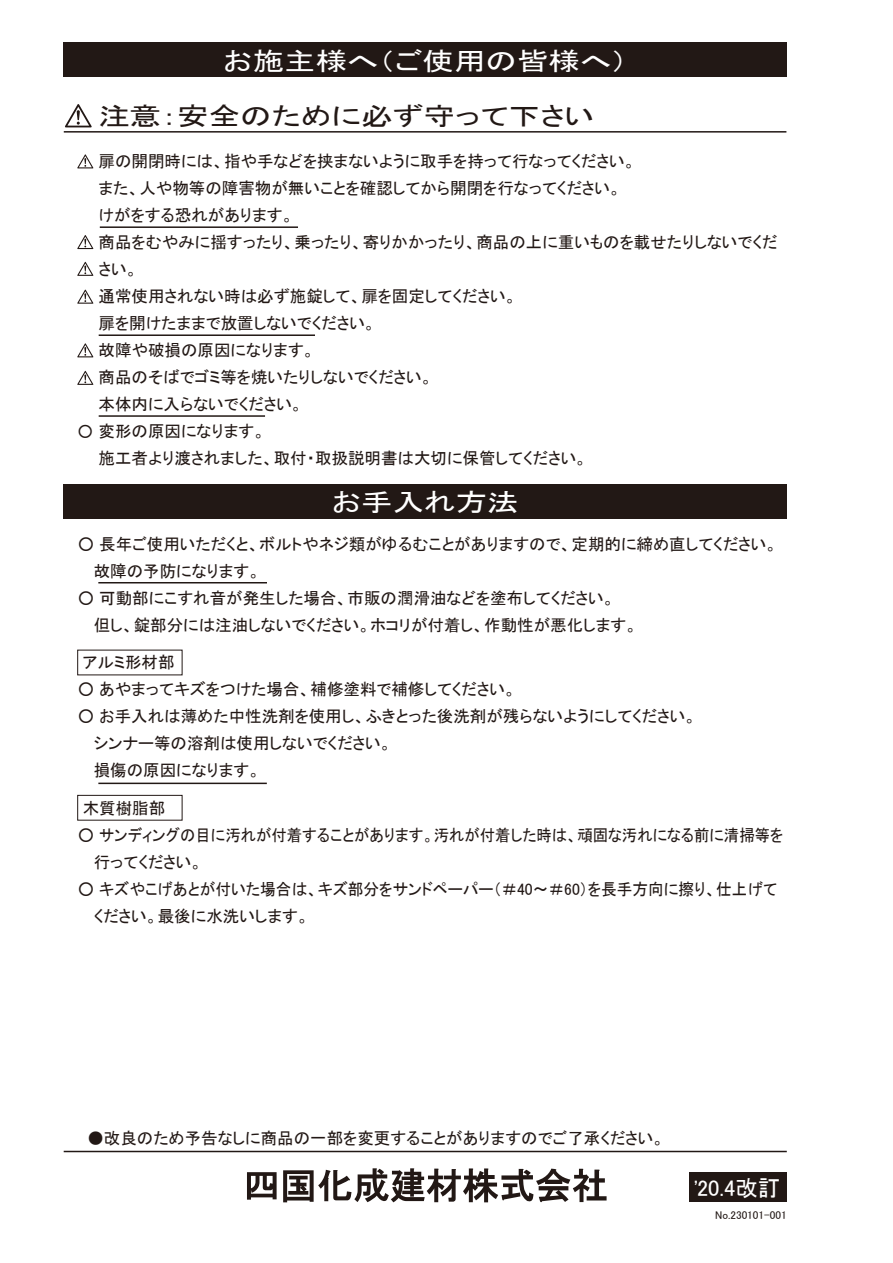
<style>
.page{position:relative;width:893px;height:1263px;background:#fff}
.page>*{position:absolute;margin:0;border:0;box-sizing:border-box;transform-origin:0 0}
.t1{font:25.2px "MS P Gothic";color:#fff;scale:1.25 1}
.t2{font:25.2px "MS P Gothic";color:#221815;scale:1.25 1}
.t3{font:22.5px "MS P Gothic";color:#fff}
.t4{font:16.5px/27px "MS P Gothic";color:#221815}
.t5{font:11.25px "MS P Gothic";color:#221815}
.s1{font-size:15.75px}
</style>
<div class="page">
<div style="left:64px;top:485px;width:723px;height:34px;background:#221815"></div>
<div style="left:64px;top:43px;width:723px;height:34px;background:#221815"></div>
<hr style="left:64px;top:1151px;width:723px;height:1px;background:#221815">
<svg style="left:77px;top:154px;width:16px;height:14px"></svg>
<svg style="left:77px;top:235px;width:16px;height:14px"></svg>
<svg style="left:77px;top:262px;width:16px;height:14px"></svg>
<svg style="left:77px;top:290px;width:16px;height:14px"></svg>
<svg style="left:77px;top:343px;width:16px;height:14px"></svg>
<svg style="left:77px;top:371px;width:16px;height:14px"></svg>
<hr style="left:64px;top:131px;width:722px;height:2px;background:#221815">
<hr style="left:100px;top:226px;width:198px;height:2px;background:#221815">
<hr style="left:99px;top:334px;width:216px;height:2px;background:#221815">
<hr style="left:99px;top:415px;width:166px;height:2px;background:#221815">
<hr style="left:98px;top:783px;width:169px;height:1px;background:#221815">
<hr style="left:98px;top:582px;width:169px;height:1px;background:#221815">
<svg style="left:65px;top:104px;width:27px;height:23px"></svg>
<div style="left:77px;top:795px;width:105px;height:25px;border:1px solid #221815"></div>
<div style="left:689px;top:1172px;width:98px;height:30px;background:#221815"></div>
<svg style="left:247px;top:1172px;width:30px;height:28px"></svg>
<svg style="left:283px;top:1168px;width:324px;height:34px"></svg>
<h1 class="t1" style="left:223px;top:48px;width:325px">お施主様へ（ご使用の皆様へ）</h1>
<h1 class="t2" style="left:98px;top:103px;width:398px">注意：安全のために必ず守って下さい</h1>
<p class="t4" style="left:99px;top:148px;width:680px">扉の開閉時には、指や手などを挟まないように取手を持って行なってください。<br>また、人や物等の障害物が無いことを確認してから開閉を行なってください。<br>けがをする恐れがあります。<br>商品をむやみに揺すったり、乗ったり、寄りかかったり、商品の上に重いものを載せたりしないでください。<br>通常使用されない時は必ず施錠して、扉を固定してください。<br>扉を開けたままで放置しないでください。<br>故障や破損の原因になります。<br>商品のそばでゴミ等を焼いたりしないでください。<br>本体内に入らないでください。</p>
<p class="t4" style="left:99px;top:445px;width:490px">施工者より渡されました、取付・取扱説明書は大切に保管してください。</p>
<p class="t4" style="left:78px;top:418px;width:189px"><span class="s1">○</span> 変形の原因になります。</p>
<h1 class="t1" style="left:331px;top:490px;width:151px">お手入れ方法</h1>
<p class="t4" style="left:78px;top:530px;width:701px">○ 長年ご使用いただくと、ボルトやネジ類がゆるむことがありますので、定期的に締め直してください。　 故障の予防になります。</p>
<p class="t4" style="left:78px;top:584px;width:561px">○ 可動部にこすれ音が発生した場合、市販の潤滑油などを塗布してください。<br>　 但し、錠部分には注油しないでください。ホコリが付着し、作動性が悪化します。</p>
<p class="t4" style="left:83px;top:649px;width:93px">アルミ形材部</p>
<p class="t4" style="left:78px;top:676px;width:440px">○ あやまってキズをつけた場合、補修塗料で補修してください。</p>
<p class="t4" style="left:78px;top:703px;width:620px">○ お手入れは薄めた中性洗剤を使用し、ふきとった後洗剤が残らないようにしてください。　 シンナー等の溶剤は使用しないでください。<br>　 損傷の原因になります。</p>
<p class="t4" style="left:83px;top:794px;width:84px">木質樹脂部</p>
<p class="t4" style="left:78px;top:821px;width:707px">○ サンディングの目に汚れが付着することがあります。汚れが付着した時は、頑固な汚れになる前に清掃等を　 行ってください。</p>
<p class="t4" style="left:78px;top:875px;width:701px">○ キズやこげあとが付いた場合は、キズ部分をサンドペーパー（＃40～＃60）を長手方向に擦り、仕上げて　 ください。最後に水洗いします。</p>
<p class="t4" style="left:87px;top:1124px;width:579px">●改良のため予告なしに商品の一部を変更することがありますのでご了承ください。</p>
<h2 class="t3" style="left:693px;top:1163px;width:16px">，</h2>
<h2 class="t3" style="left:697px;top:1177px;width:85px">20.4改訂</h2>
<p class="t5" style="left:715px;top:1210px;width:73px">No.230101-001</p>
</div>
